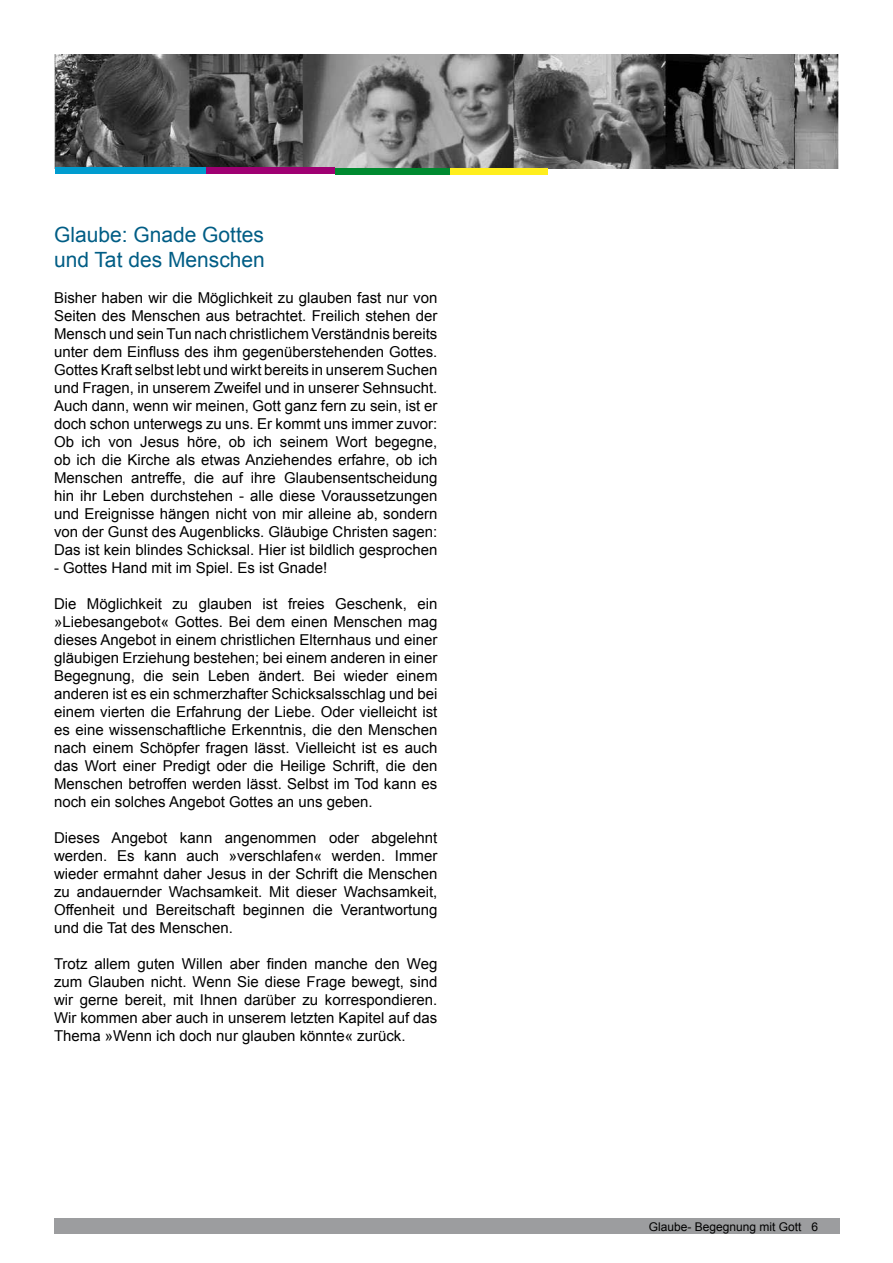
<style>
.page{position:relative;width:893px;height:1263px;background:#fff}
.page>*{position:absolute;margin:0;border:0;box-sizing:border-box;transform-origin:0 0}
.t1{font:21px/25.2px "Arial";color:#005d85}
.t2{font:15px/18px "Arial";color:#000;text-align:justify}
.t3{font:12px "Arial";color:#000}
</style>
<div class="page">
<div style="left:54px;top:1218px;width:785px;height:16px;background:#9c9d9f"></div>
<img style="left:54px;top:54px;width:785px;height:114px">
<div style="left:55px;top:168px;width:151px;height:6px;background:#009ccf"></div>
<div style="left:206px;top:168px;width:129px;height:6px;background:#9f0072"></div>
<div style="left:335px;top:168px;width:116px;height:6px;background:#008a30"></div>
<div style="left:451px;top:168px;width:97px;height:6px;background:#ffee1d"></div>
<h1 class="t1" style="left:54px;top:222px;width:212px">Glaube: Gnade Gottes und Tat des Menschen</h1>
<p class="t2" style="left:54px;top:289px;width:385px">Bisher haben wir die Möglichkeit zu glauben fast nur von Seiten des Menschen aus betrachtet. Freilich stehen der Mensch und sein Tun nach christlichem Verständnis bereits unter dem Einfluss des ihm gegenüberstehenden Gottes.<br>Gottes Kraft selbst lebt und wirkt bereits in unserem Suchen und Fragen, in unserem Zweifel und in unserer Sehnsucht.<br>Auch dann, wenn wir meinen, Gott ganz fern zu sein, ist er doch schon unterwegs zu uns. Er kommt uns immer zuvor:<br>Ob ich von Jesus höre, ob ich seinem Wort begegne, ob ich die Kirche als etwas Anziehendes erfahre, ob ich Menschen antreffe, die auf ihre Glaubensentscheidung hin ihr Leben durchstehen - alle diese Voraussetzungen und Ereignisse hängen nicht von mir alleine ab, sondern von der Gunst des Augenblicks. Gläubige Christen sagen:<br>Das ist kein blindes Schicksal. Hier ist bildlich gesprochen</p>
<p class="t2" style="left:54px;top:559px;width:275px">- Gottes Hand mit im Spiel. Es ist Gnade!</p>
<p class="t2" style="left:54px;top:595px;width:385px">Die Möglichkeit zu glauben ist freies Geschenk, ein »Liebesangebot« Gottes. Bei dem einen Menschen mag dieses Angebot in einem christlichen Elternhaus und einer gläubigen Erziehung bestehen; bei einem anderen in einer Begegnung, die sein Leben ändert. Bei wieder einem anderen ist es ein schmerzhafter Schicksalsschlag und bei einem vierten die Erfahrung der Liebe. Oder vielleicht ist es eine wissenschaftliche Erkenntnis, die den Menschen nach einem Schöpfer fragen lässt. Vielleicht ist es auch das Wort einer Predigt oder die Heilige Schrift, die den Menschen betroffen werden lässt. Selbst im Tod kann es noch ein solches Angebot Gottes an uns geben.</p>
<p class="t2" style="left:54px;top:829px;width:385px">Dieses Angebot kann angenommen oder abgelehnt werden. Es kann auch »verschlafen« werden. Immer wieder ermahnt daher Jesus in der Schrift die Menschen zu andauernder Wachsamkeit. Mit dieser Wachsamkeit, Offenheit und Bereitschaft beginnen die Verantwortung und die Tat des Menschen.</p>
<p class="t2" style="left:54px;top:955px;width:385px">Trotz allem guten Willen aber finden manche den Weg zum Glauben nicht. Wenn Sie diese Frage bewegt, sind wir gerne bereit, mit Ihnen darüber zu korrespondieren.<br>Wir kommen aber auch in unserem letzten Kapitel auf das Thema »Wenn ich doch nur glauben könnte« zurück.</p>
<p class="t3" style="left:649px;top:1218px;width:171px">Glaube- Begegnung mit Gott 6</p>
</div>
